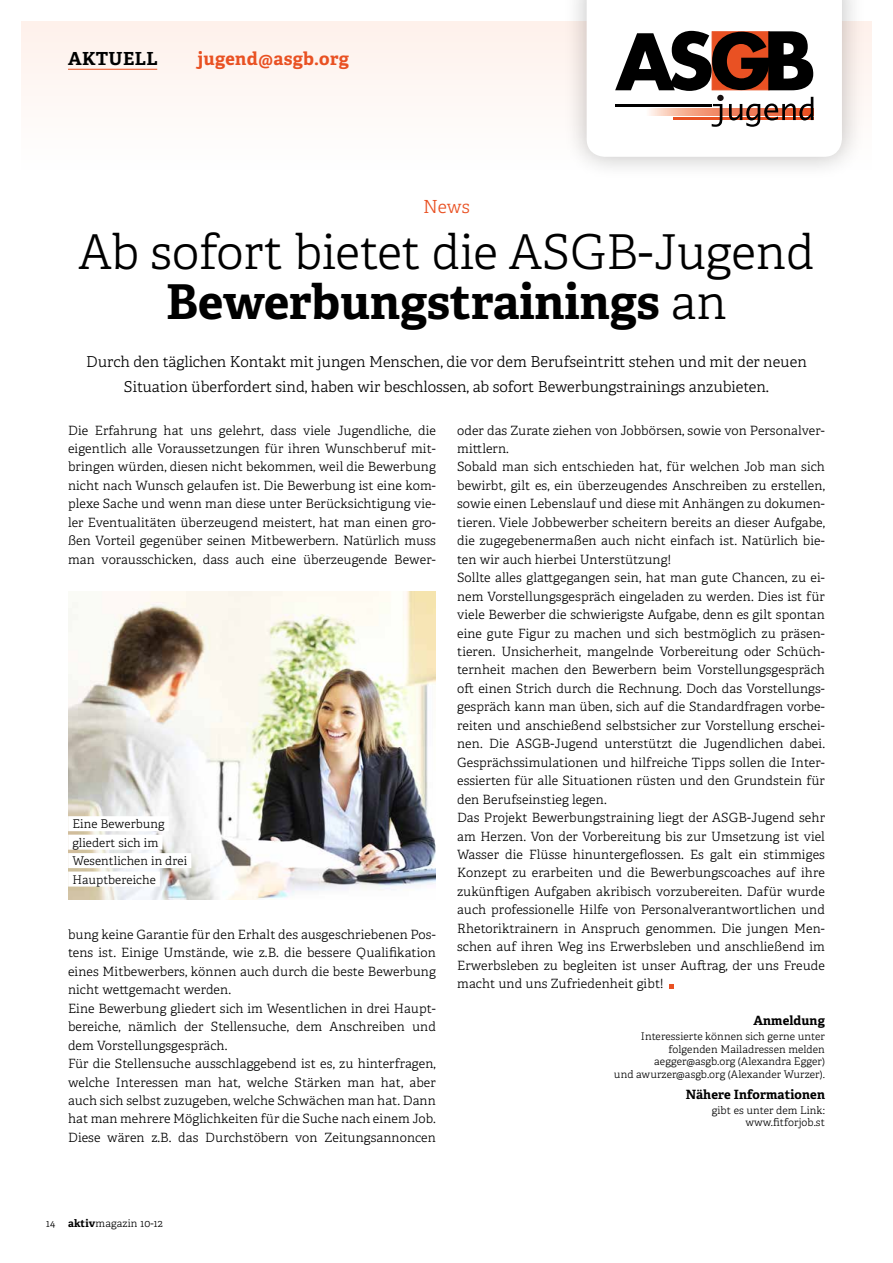
<style>
.page{position:relative;width:893px;height:1263px;background:#fff}
.page>*{position:absolute;margin:0;border:0;box-sizing:border-box;transform-origin:0 0}
.t1{font:300 48px/51px "Adelle";color:#000;text-align:center}
.t2{font:700 18px "Adelle";letter-spacing:.015em;color:#e95123}
.t3{font:700 18px "Adelle";letter-spacing:.02em;color:#000}
.t4{font:300 18px "Adelle";color:#e95123}
.t5{font:300 15px/24.6px "Adelle";color:#000;text-align:center}
.t6{font:300 12.75px/18.5px "Adelle";letter-spacing:.01em;color:#000}
.t7{font:700 12.75px "Adelle";letter-spacing:.01em;color:#000}
.t8{font:300 12px/18.5px "Adelle";letter-spacing:.01em;color:#000}
.t9{font:300 10.5px/12.8px "Adelle";letter-spacing:.01em;color:#000;text-align:right}
.s1{font-weight:700}
</style>
<div class="page">
<div style="left:21px;top:21px;width:851px;height:149px;background:#fef7f4"></div>
<div style="left:563px;top:0;width:303px;height:180px;background:#000;opacity:.25"></div>
<svg style="left:587px;top:0;width:255px;height:157px"></svg>
<svg style="left:670px;top:984px;width:4px;height:4px"></svg>
<img style="left:68px;top:591px;width:368px;height:308px">
<div style="left:68px;top:816px;width:101px;height:15px;background:#fff"></div>
<div style="left:68px;top:835px;width:95px;height:15px;background:#fff"></div>
<div style="left:68px;top:853px;width:123px;height:15px;background:#fff"></div>
<div style="left:68px;top:871px;width:92px;height:15px;background:#fff"></div>
<hr style="left:68px;top:69px;width:89px;height:1px;background:#e95123">
<h2 class="t3" style="left:68px;top:47px;width:91px">AKTUELL</h2>
<h2 class="t2" style="left:198px;top:47px;width:153px">jugend@asgb.org</h2>
<h2 class="t4" style="left:423px;top:196px;width:48px">News</h2>
<h1 class="t1" style="left:78px;top:227px;width:738px">Ab sofort bietet die ASGB-Jugend<br><span class="s1">Bewerbungstrainings</span> an</h1>
<p class="t5" style="left:86px;top:350px;width:722px">Durch den täglichen Kontakt mit jungen Menschen, die vor dem Berufseintritt stehen und mit der neuen<br>Situation überfordert sind, haben wir beschlossen, ab sofort Bewerbungstrainings anzubieten.</p>
<p class="t6" style="left:68px;top:421px;width:369px;text-align:justify">Die Erfahrung hat uns gelehrt, dass viele Jugendliche, die eigentlich alle Voraussetzungen für ihren Wunschberuf mit&shy;bringen würden, diesen nicht bekommen, weil die Bewerbung nicht nach Wunsch gelaufen ist. Die Bewerbung ist eine kom&shy;plexe Sache und wenn man diese unter Berücksichtigung vie&shy;ler Eventualitäten überzeugend meistert, hat man einen gro&shy;ßen Vorteil gegenüber seinen Mitbewerbern. Natürlich muss man vorausschicken, dass auch eine überzeugende Bewer-</p>
<p class="t6" style="left:457px;top:421px;width:369px">oder das Zurate ziehen von Jobbörsen, sowie von Personalver&shy;mittlern.<br>Sobald man sich entschieden hat, für welchen Job man sich bewirbt, gilt es, ein überzeugendes Anschreiben zu erstellen, sowie einen Lebenslauf und diese mit Anhängen zu dokumen&shy;tieren. Viele Jobbewerber scheitern bereits an dieser Aufgabe, die zugegebenermaßen auch nicht einfach ist. Natürlich bie&shy;ten wir auch hierbei Unterstützung!<br>Sollte alles glattgegangen sein, hat man gute Chancen, zu ei&shy;nem Vorstellungsgespräch eingeladen zu werden. Dies ist für viele Bewerber die schwierigste Aufgabe, denn es gilt spontan eine gute Figur zu machen und sich bestmöglich zu präsen&shy;tieren. Unsicherheit, mangelnde Vorbereitung oder Schüch&shy;ternheit machen den Bewerbern beim Vorstellungsgespräch oft einen Strich durch die Rechnung. Doch das Vorstellungs&shy;gespräch kann man üben, sich auf die Standardfragen vorbe&shy;reiten und anschießend selbstsicher zur Vorstellung erschei&shy;nen. Die ASGB-Jugend unterstützt die Jugendlichen dabei.<br>Gesprächssimulationen und hilfreiche Tipps sollen die Inter&shy;essierten für alle Situationen rüsten und den Grundstein für den Berufseinstieg legen.<br>Das Projekt Bewerbungstraining liegt der ASGB-Jugend sehr am Herzen. Von der Vorbereitung bis zur Umsetzung ist viel Wasser die Flüsse hinuntergeflossen. Es galt ein stimmiges Konzept zu erarbeiten und die Bewerbungscoaches auf ihre zukünftigen Aufgaben akribisch vorzubereiten. Dafür wurde auch professionelle Hilfe von Personalverantwortlichen und Rhetoriktrainern in Anspruch genommen. Die jungen Men&shy;schen auf ihren Weg ins Erwerbsleben und anschließend im Erwerbsleben zu begleiten ist unser Auftrag, der uns Freude macht und uns Zufriedenheit gibt!</p>
<p class="t7" style="left:753px;top:1012px;width:73px">Anmeldung</p>
<p class="t9" style="left:614px;top:1030px;width:212px">Interessierte können sich gerne unter folgenden Mailadressen melden aegger@asgb.org (Alexandra Egger)<br>und awurzer@asgb.org (Alexander Wurzer).</p>
<p class="t7" style="left:686px;top:1086px;width:141px">Nähere Informationen</p>
<p class="t9" style="left:712px;top:1104px;width:115px">gibt es unter dem Link: www.fitforjob.st</p>
<p class="t8" style="left:72px;top:815px;width:116px">Eine Bewerbung gliedert sich im<br>Wesentlichen in drei<br>Hauptbereiche</p>
<p class="t6" style="left:68px;top:925px;width:369px">bung keine Garantie für den Erhalt des ausgeschriebenen Pos&shy;tens ist. Einige Umstände, wie z.B. die bessere Qualifikation eines Mitbewerbers, können auch durch die beste Bewerbung nicht wettgemacht werden.<br>Eine Bewerbung gliedert sich im Wesentlichen in drei Haupt&shy;bereiche, nämlich der Stellensuche, dem Anschreiben und dem Vorstellungsgespräch.<br>Für die Stellensuche ausschlaggebend ist es, zu hinterfragen, welche Interessen man hat, welche Stärken man hat, aber auch sich selbst zuzugeben, welche Schwächen man hat. Dann hat man mehrere Möglichkeiten für die Suche nach einem Job.<br>Diese wären z.B. das Durchstöbern von Zeitungsannoncen</p>
<p class="t9" style="left:46px;top:1217px;width:118px">14 <span class="s1">aktiv</span>magazin 10-12</p>
</div>
